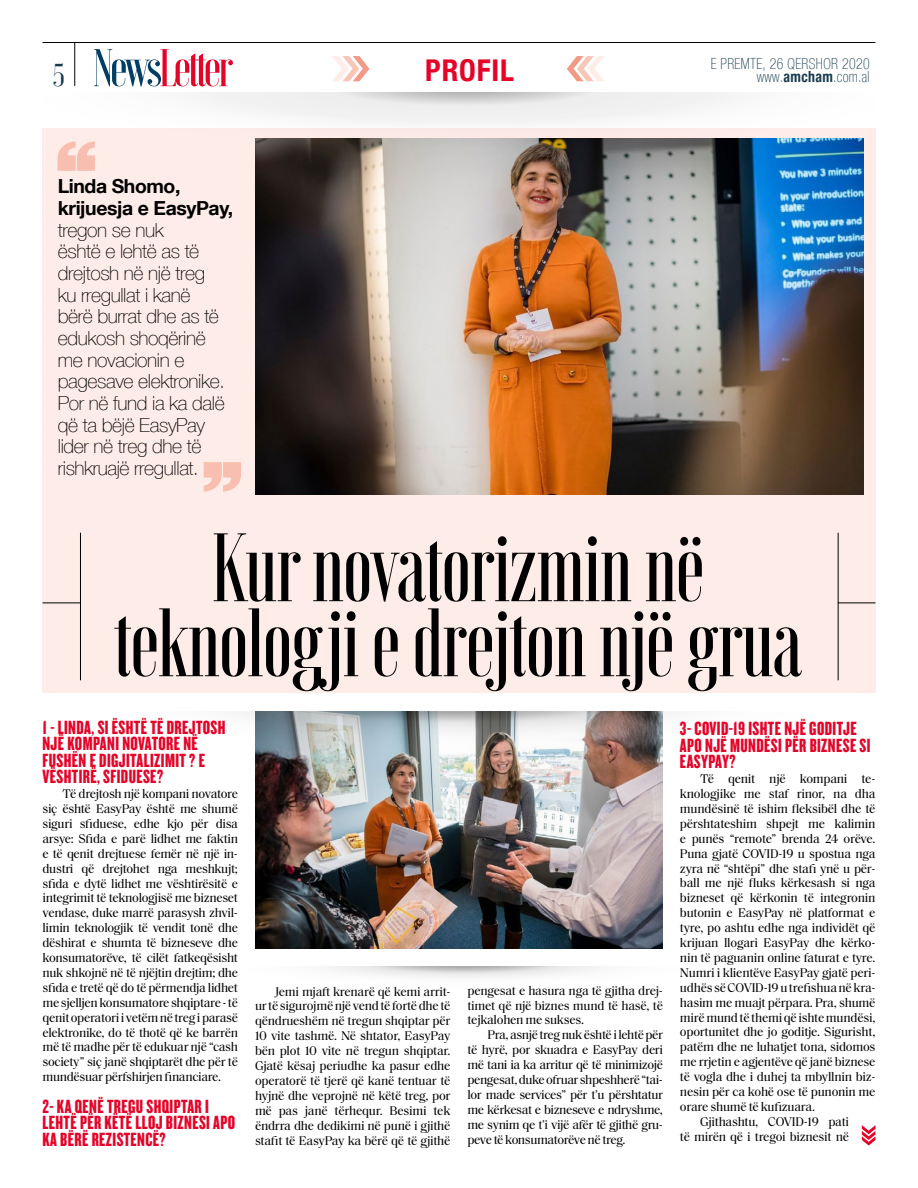
<style>
.page{position:relative;width:918px;height:1188px;background:#fff}
.page>*{position:absolute;margin:0;border:0;box-sizing:border-box;transform-origin:0 0}
.t1{font:500 96.9px/75px "Voga";letter-spacing:-.02em;color:#000;text-align:center;scale:.91 1}
.t2{font:500 31.5px "Voga";color:#183b4f}
.t3{font:700 condensed 30px "Helvetica Neue LT Com";letter-spacing:.03em;color:#e40428}
.t4{font:19.8px/16.5px "Knockout HTF68 Full Featherwt";letter-spacing:.02em;color:#e40428}
.t5{font:100 19.35px/21.8px "Helvetica Neue LT Com";letter-spacing:-.02em;color:#000}
.t6{font:700 19.35px/21.8px "Helvetica Neue LT Com";letter-spacing:-.02em;color:#000}
.t7{font:100 condensed 15.3px/13px "Helvetica Neue LT Com";letter-spacing:.025em;color:#183b4f;text-align:right;scale:.9 1}
.t8{font:12.75px/14.9px "Saol Text";letter-spacing:-.02em;color:#000;text-align:justify}
.s1{font-weight:700}
</style>
<div class="page">
<div style="left:42px;top:128px;width:833px;height:565px;background:#fdece7"></div>
<img style="left:255px;top:772px;width:408px;height:176px">
<img style="left:255px;top:175px;width:608px;height:320px">
<hr style="left:80px;top:533px;width:1px;height:147px;background:#000">
<hr style="left:43px;top:603px;width:37px;height:1px;background:#000">
<hr style="left:838px;top:533px;width:1px;height:147px;background:#000">
<hr style="left:838px;top:603px;width:37px;height:1px;background:#000">
<img style="left:244px;top:711px;width:427px;height:61px">
<svg style="left:862px;top:1125px;width:13px;height:20px"></svg>
<svg style="left:204px;top:462px;width:37px;height:30px"></svg>
<img style="left:57px;top:92px;width:807px;height:83px">
<hr style="left:74px;top:43px;width:1px;height:43px;background:#000">
<svg style="left:94px;top:49px;width:139px;height:37px"></svg>
<hr style="left:43px;top:42px;width:832px;height:1px;background:#000">
<svg style="left:332px;top:56px;width:38px;height:25px"></svg>
<svg style="left:567px;top:56px;width:37px;height:25px"></svg>
<h2 class="t2" style="left:53px;top:57px;width:13px">5</h2>
<p class="t7" style="left:711px;top:57px;width:178px">E PREMTE, 26 QERSHOR 2020 www.<span class="s1">amcham</span>.com.al</p>
<h3 class="t3" style="left:425px;top:52px;width:90px">PROFIL</h3>
<h3 class="t6" style="left:58px;top:175px;width:177px">Linda Shomo, krijuesja e EasyPay,</h3>
<h3 class="t5" style="left:58px;top:219px;width:168px">tregon se nuk<br>është e lehtë as të drejtosh në një treg ku rregullat i kanë bërë burrat dhe as të edukosh shoqërinë me novacionin e pagesave elektronike.<br>Por në fund ia ka dalë që ta bëjë EasyPay lider në treg dhe të rishkruajë rregullat.</h3>
<h1 class="t1" style="left:114px;top:527px;width:759px">Kur novatorizmin në teknologji e drejton një grua</h1>
<h3 class="t4" style="left:43px;top:719px;width:185px">1 - LINDA, SI ËSHTË TË DREJTOSH<br>NJË KOMPANI NOVATORE NË<br>FUSHËN E DIGJITALIZIMIT ? E<br>VËSHTIRË, SFIDUESE?</h3>
<p class="t8" style="left:43px;top:786px;width:197px;text-indent:20px">Të drejtosh një kompani novatore siç është EasyPay është me shumë siguri sfiduese, edhe kjo për disa arsye: Sfida e parë lidhet me faktin e të qenit drejtuese femër në një in&shy;dustri që drejtohet nga meshkujt; sfida e dytë lidhet me vështirësitë e integrimit të teknologjisë me bizneset vendase, duke marrë parasysh zhvil&shy;limin teknologjik të vendit tonë dhe dëshirat e shumta të bizneseve dhe konsumatorëve, të cilët fatkeqësisht nuk shkojnë në të njëjtin drejtim; dhe sfida e tretë që do të përmendja lidhet me sjelljen konsumatore shqiptare - të qenit operatori i vetëm në treg i parasë elektronike, do të thotë që ke barrën më të madhe për të edukuar një “cash society” siç janë shqiptarët dhe për të mundësuar përfshirjen financiare.</p>
<h3 class="t4" style="left:43px;top:1098px;width:194px">2- KA QENË TREGU SHQIPTAR I<br>LEHTË PËR KËTË LLOJ BIZNESI APO<br>KA BËRË REZISTENCË?</h3>
<h3 class="t4" style="left:680px;top:721px;width:192px">3- COVID-19 ISHTE NJË GODITJE<br>APO NJË MUNDËSI PËR BIZNESE SI<br>EASYPAY?</h3>
<p class="t8" style="left:700px;top:771px;width:177px">Të qenit një kompani te-</p>
<p class="t8" style="left:680px;top:785px;width:197px">knologjike me staf rinor, na dha</p>
<p class="t8" style="left:680px;top:800px;width:197px">mundësinë të ishim fleksibël dhe të</p>
<p class="t8" style="left:680px;top:815px;width:197px">përshtateshim shpejt me kalimin</p>
<p class="t8" style="left:680px;top:830px;width:197px">e punës “remote” brenda 24 orëve.</p>
<p class="t8" style="left:680px;top:845px;width:197px">Puna gjatë COVID-19 u spostua nga</p>
<p class="t8" style="left:680px;top:860px;width:197px">zyra në “shtëpi” dhe stafi ynë u për-</p>
<p class="t8" style="left:680px;top:875px;width:197px">ball me një fluks kërkesash si nga</p>
<p class="t8" style="left:680px;top:890px;width:197px">bizneset që kërkonin të integronin</p>
<p class="t8" style="left:680px;top:905px;width:197px">butonin e EasyPay në platformat e</p>
<p class="t8" style="left:680px;top:920px;width:197px">tyre, po ashtu edhe nga individët që</p>
<p class="t8" style="left:680px;top:934px;width:197px">krijuan llogari EasyPay dhe kërko-</p>
<p class="t8" style="left:680px;top:949px;width:197px">nin të paguanin online faturat e tyre.</p>
<p class="t8" style="left:680px;top:964px;width:197px">Numri i klientëve EasyPay gjatë peri-</p>
<p class="t8" style="left:680px;top:979px;width:197px">udhës së COVID-19 u trefishua në kra-</p>
<p class="t8" style="left:680px;top:994px;width:197px">hasim me muajt përpara. Pra, shumë</p>
<p class="t8" style="left:680px;top:1009px;width:197px">mirë mund të themi që ishte mundësi,</p>
<p class="t8" style="left:680px;top:1024px;width:197px">oportunitet dhe jo goditje. Sigurisht,</p>
<p class="t8" style="left:680px;top:1039px;width:197px">patëm dhe ne luhatjet tona, sidomos</p>
<p class="t8" style="left:680px;top:1054px;width:197px">me rrjetin e agjentëve që janë biznese</p>
<p class="t8" style="left:680px;top:1068px;width:197px">të vogla dhe i duhej ta mbyllnin biz-</p>
<p class="t8" style="left:680px;top:1083px;width:197px">nesin për ca kohë ose të punonin me</p>
<p class="t8" style="left:680px;top:1098px;width:137px">orare shumë të kufizuara.</p>
<p class="t8" style="left:700px;top:1113px;width:151px">Gjithashtu, COVID-19 pati</p>
<p class="t8" style="left:680px;top:1128px;width:171px">të mirën që i tregoi biznesit në</p>
<p class="t8" style="left:255px;top:983px;width:197px;text-indent:20px">Jemi mjaft krenarë që kemi arrit&shy;ur të sigurojmë një vend të fortë dhe të qëndrueshëm në tregun shqiptar për 10 vite tashmë. Në shtator, EasyPay bën plot 10 vite në tregun shqiptar.<br>Gjatë kësaj periudhe ka pasur edhe operatorë të tjerë që kanë tentuar të hyjnë dhe veprojnë në këtë treg, por më pas janë tërhequr. Besimi tek ëndrra dhe dedikimi në punë i gjithë stafit të EasyPay ka bërë që të gjithë</p>
<p class="t8" style="left:468px;top:982px;width:197px">pengesat e hasura nga të gjitha drej&shy;timet që një biznes mund të hasë, të tejkalohen me sukses.</p>
<p class="t8" style="left:468px;top:1027px;width:197px;text-indent:20px">Pra, asnjë treg nuk është i lehtë për të hyrë, por skuadra e EasyPay deri më tani ia ka arritur që të minimizojë pengesat, duke ofruar shpeshherë “tai&shy;lor made services” për t’u përshtatur me kërkesat e bizneseve e ndryshme, me synim qe t’i vijë afër të gjithë gru&shy;peve të konsumatorëve në treg.</p>
</div>
